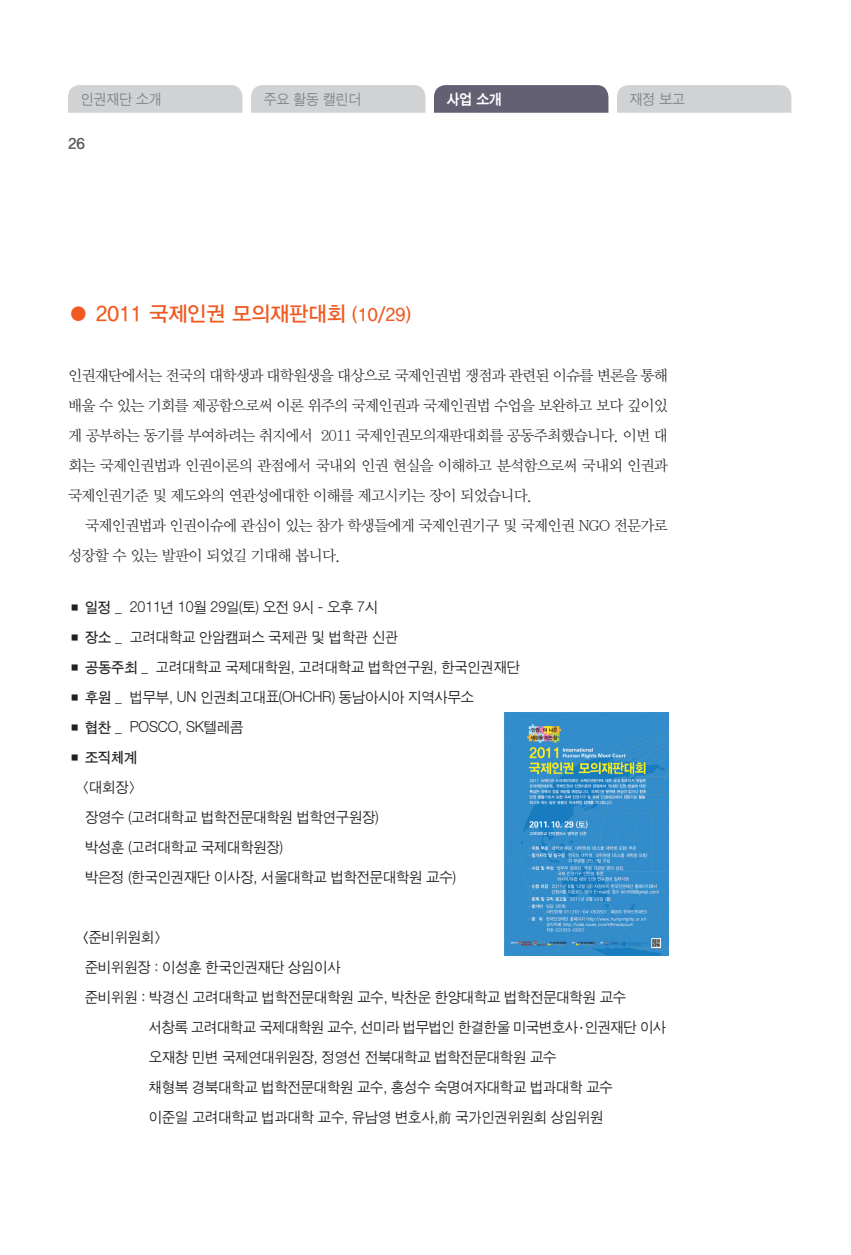
<style>
.page{position:relative;width:851px;height:1255px;background:#fff}
.page>*{position:absolute;margin:0;border:0;box-sizing:border-box;transform-origin:0 0}
.t1{font:21px "YDIYGO330";color:#f15921}
.t2{font:15px/30px "Sand Jg";letter-spacing:-.01em;color:#231f20}
.t3{font:15px/30px "YDIY Mj O320";letter-spacing:-.05em;color:#231f20;text-align:justify}
.t4{font:15px "Sand Jg";color:#808285;scale:.95 1}
.t5{font:15px "Sand Tg";color:#231f20}
.t6{font:15px "Sand Kg";color:#fff;scale:.95 1}
.t7{font:15px "YDIYGO340";color:#57585a}
.s1{font-size:18px}
.s2{font-family:"Sand Tg"}
</style>
<div class="page">
<div style="left:68px;top:85px;width:174px;height:28px;background:#d1d2d4"></div>
<div style="left:251px;top:85px;width:174px;height:28px;background:#d1d2d4"></div>
<svg style="left:434px;top:85px;width:174px;height:28px;background:#666376"></svg>
<div style="left:617px;top:85px;width:174px;height:28px;background:#d1d2d4"></div>
<img style="left:504px;top:712px;width:164px;height:243px">
<p class="t4" style="left:81px;top:92px;width:87px">인권재단 소개</p>
<p class="t4" style="left:264px;top:92px;width:104px">주요 활동 캘린더</p>
<p class="t6" style="left:446px;top:92px;width:60px">사업 소개</p>
<p class="t4" style="left:629px;top:92px;width:60px">재정 보고</p>
<p class="t7" style="left:68px;top:135px;width:18px">26</p>
<h1 class="t1" style="left:68px;top:302px;width:344px">● 2011 국제인권 모의재판대회 <span class="s1">(10/29)</span></h1>
<p class="t3" style="left:68px;top:360px;width:601px">인권재단에서는 전국의 대학생과 대학원생을 대상으로 국제인권법 쟁점과 관련된 이슈를 변론을 통해 배울 수 있는 기회를 제공함으로써 이론 위주의 국제인권과 국제인권법 수업을 보완하고 보다 깊이있 게 공부하는 동기를 부여하려는 취지에서 2011 국제인권모의재판대회를 공동주최했습니다. 이번 대 회는 국제인권법과 인권이론의 관점에서 국내외 인권 현실을 이해하고 분석함으로써 국내외 인권과 국제인권기준 및 제도와의 연관성에대한 이해를 제고시키는 장이 되었습니다.</p>
<p class="t3" style="left:68px;top:510px;width:601px;text-indent:17px">국제인권법과 인권이슈에 관심이 있는 참가 학생들에게 국제인권기구 및 국제인권 NGO 전문가로 성장할 수 있는 발판이 되었길 기대해 봅니다.</p>
<p class="t2" style="left:68px;top:592px;width:311px"><span class="s2">■ 일정 _</span> 2011년 10월 29일(토) 오전 9시 - 오후 7시</p>
<p class="t2" style="left:68px;top:622px;width:332px"><span class="s2">■ 장소 _</span> 고려대학교 안암캠퍼스 국제관 및 법학관 신관</p>
<p class="t2" style="left:68px;top:652px;width:453px"><span class="s2">■ 공동주최 _</span> 고려대학교 국제대학원, 고려대학교 법학연구원, 한국인권재단</p>
<p class="t2" style="left:68px;top:682px;width:407px"><span class="s2">■ 후원 _</span> 법무부, UN 인권최고대표(OHCHR) 동남아시아 지역사무소</p>
<p class="t2" style="left:68px;top:712px;width:177px"><span class="s2">■ 협찬 _</span> POSCO, SK텔레콤</p>
<p class="t5" style="left:68px;top:750px;width:71px">■ 조직체계</p>
<p class="t2" style="left:81px;top:772px;width:376px">&lt;대회장&gt;<br>장영수 (고려대학교 법학전문대학원 법학연구원장)<br>박성훈 (고려대학교 국제대학원장)<br>박은정 (한국인권재단 이사장, 서울대학교 법학전문대학원 교수)</p>
<p class="t2" style="left:81px;top:922px;width:83px"><span class="s2">&lt;</span>준비위원회&gt;</p>
<p class="t2" style="left:85px;top:952px;width:257px">준비위원장 : 이성훈 한국인권재단 상임이사</p>
<p class="t2" style="left:85px;top:982px;width:542px">준비위원 : 박경신 고려대학교 법학전문대학원 교수, 박찬운 한양대학교 법학전문대학원 교수</p>
<p class="t2" style="left:149px;top:1012px;width:518px">서창록 고려대학교 국제대학원 교수, 선미라 법무법인 한결한울 미국변호사·인권재단 이사</p>
<p class="t2" style="left:149px;top:1042px;width:409px">오재창 민변 국제연대위원장, 정영선 전북대학교 법학전문대학원 교수</p>
<p class="t2" style="left:149px;top:1072px;width:465px">채형복 경북대학교 법학전문대학원 교수, 홍성수 숙명여자대학교 법과대학 교수</p>
<p class="t2" style="left:149px;top:1102px;width:456px">이준일 고려대학교 법과대학 교수, 유남영 변호사,前 국가인권위원회 상임위원</p>
</div>
